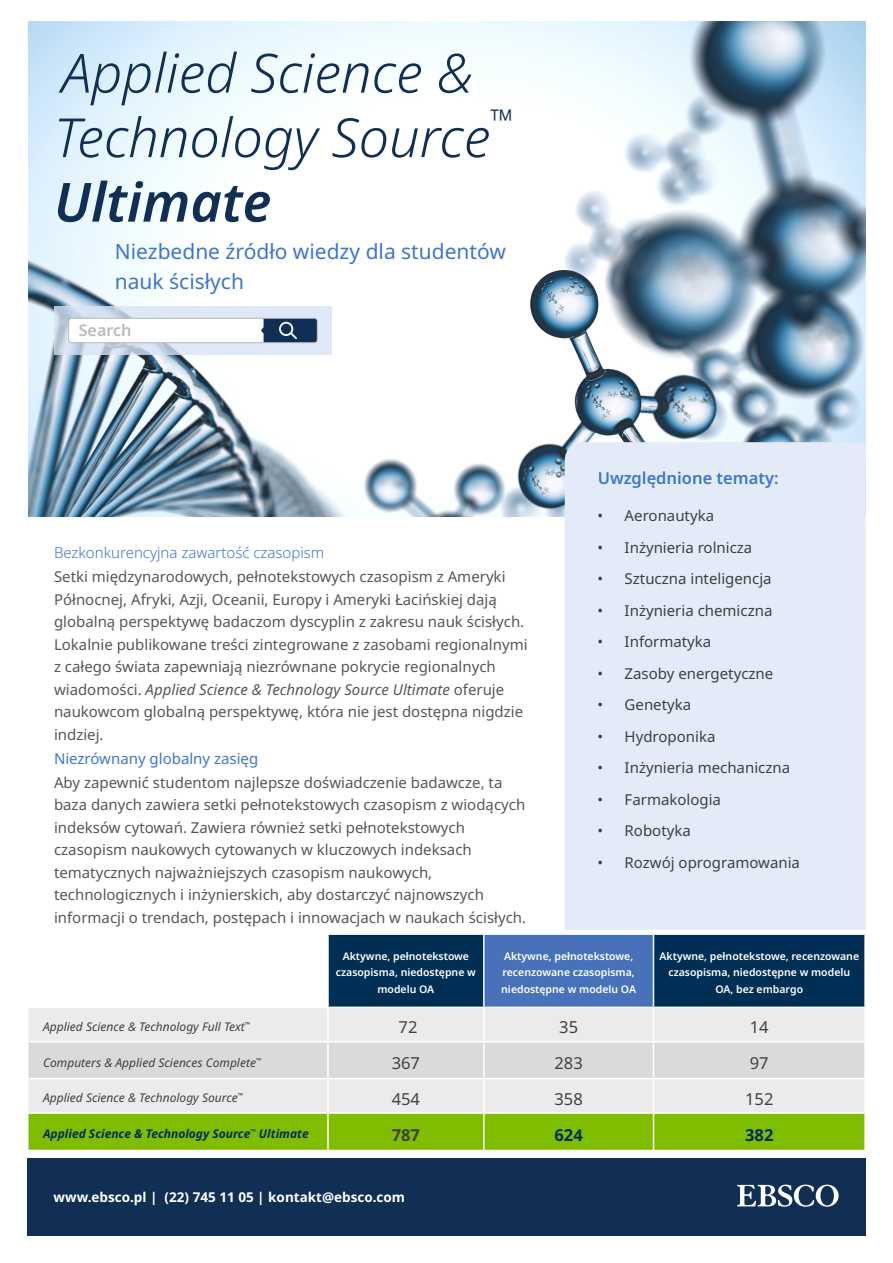
<style>
.page{position:relative;width:893px;height:1263px;background:#fff}
.page>*{position:absolute;margin:0;border:0;box-sizing:border-box;transform-origin:0 0}
.H1{font:italic 300 54px/64.5px "Noto Sans";color:#112f54}
.H1-2{font:italic 600 54px "Noto Sans";color:#112f54}
.H1-3{font:italic 300 31.5px "Noto Sans";color:#112f54}
.H2{font:21px/30px "Noto Sans";color:#3e75cf}
.t1{font:16.5px "Noto Sans";color:#3e4043}
.H3{font:600 16.5px "Noto Sans";color:#3e75cf}
.t2{font:700 16.5px "Noto Sans";color:#002f56}
.t3{font:700 16.5px "Noto Sans";color:#3e4043}
.t4{font:600 16.05px "Noto Sans";color:#bcbbba}
.P2{font:15px/22.5px "Noto Sans";color:#55565a}
.Bullet{font:15px "Noto Sans";color:#3d3f42}
.P2-2{font:300 15px "Noto Sans";color:#3e75cf}
.P2-3{font:15px "Noto Sans";color:#3e75cf}
.t5{font:700 13.5px "Noto Sans";color:#fff}
.t6{font:italic 12px "Noto Sans";color:#3e4043}
.t7{font:italic 700 12px "Noto Sans";color:#002f56}
.t8{font:600 10.5px/16.5px "Noto Sans";color:#fff;text-align:center}
.s1{font-style:italic}
</style>
<div class="page">
<img style="left:29px;top:22px;width:837px;height:494px">
<svg style="left:54px;top:306px;width:278px;height:49px;background:#d5e0ef"></svg>
<svg style="left:68px;top:318px;width:250px;height:25px"></svg>
<div style="left:28px;top:1158px;width:838px;height:78px;background:#112f54"></div>
<div style="left:565px;top:442px;width:301px;height:488px;background:#e4ebf8"></div>
<svg style="left:737px;top:1184px;width:102px;height:23px"></svg>
<div style="left:328px;top:934px;width:156px;height:73px;background:#002f56"></div>
<div style="left:484px;top:934px;width:169px;height:73px;background:#4772b9"></div>
<div style="left:653px;top:934px;width:212px;height:73px;background:#002f56"></div>
<div style="left:29px;top:1008px;width:835px;height:104px;background:#ebebec"></div>
<div style="left:28px;top:1042px;width:836px;height:36px;background:#d9dada"></div>
<div style="left:28px;top:1114px;width:836px;height:36px;background:#80bc00"></div>
<hr style="left:27px;top:1078px;width:301px;height:1px;background:#fff">
<hr style="left:328px;top:1078px;width:156px;height:1px;background:#fff">
<hr style="left:484px;top:1078px;width:169px;height:1px;background:#fff">
<hr style="left:653px;top:1078px;width:213px;height:1px;background:#fff">
<hr style="left:27px;top:1041px;width:301px;height:1px;background:#fff">
<hr style="left:328px;top:1041px;width:156px;height:1px;background:#fff">
<hr style="left:484px;top:1041px;width:169px;height:1px;background:#fff">
<hr style="left:653px;top:1041px;width:213px;height:1px;background:#fff">
<hr style="left:328px;top:1006px;width:156px;height:2px;background:#fff">
<hr style="left:484px;top:1006px;width:169px;height:2px;background:#fff">
<hr style="left:653px;top:1006px;width:213px;height:2px;background:#fff">
<hr style="left:328px;top:933px;width:156px;height:2px;background:#fff">
<hr style="left:327px;top:935px;width:2px;height:71px;background:#fff">
<hr style="left:484px;top:933px;width:169px;height:2px;background:#fff">
<hr style="left:483px;top:935px;width:2px;height:71px;background:#fff">
<hr style="left:653px;top:933px;width:213px;height:2px;background:#fff">
<hr style="left:653px;top:935px;width:1px;height:71px;background:#fff">
<hr style="left:864px;top:935px;width:2px;height:71px;background:#fff">
<hr style="left:327px;top:1008px;width:2px;height:33px;background:#fff">
<hr style="left:483px;top:1008px;width:2px;height:33px;background:#fff">
<hr style="left:653px;top:1008px;width:1px;height:33px;background:#fff">
<hr style="left:327px;top:1042px;width:2px;height:36px;background:#fff">
<hr style="left:483px;top:1042px;width:2px;height:36px;background:#fff">
<hr style="left:653px;top:1042px;width:1px;height:36px;background:#fff">
<hr style="left:327px;top:1079px;width:2px;height:33px;background:#fff">
<hr style="left:483px;top:1079px;width:2px;height:33px;background:#fff">
<hr style="left:653px;top:1079px;width:1px;height:33px;background:#fff">
<hr style="left:327px;top:1114px;width:2px;height:36px;background:#fff">
<hr style="left:483px;top:1114px;width:2px;height:36px;background:#fff">
<hr style="left:653px;top:1114px;width:1px;height:36px;background:#fff">
<h2 class="H1" style="left:54px;top:42px;width:438px">Applied Science &amp;<br>Technology Source</h2>
<h2 class="H1-3" style="left:490px;top:98px;width:25px">™</h2>
<h2 class="H1-2" style="left:54px;top:164px;width:219px">Ultimate</h2>
<h3 class="H2" style="left:115px;top:236px;width:393px">Niezbedne źródło wiedzy dla studentów nauk ścisłych</h3>
<h1 class="t4" style="left:79px;top:319px;width:54px">Search</h1>
<p class="P2-2" style="left:54px;top:542px;width:272px">Bezkonkurencyjna zawartość czasopism</p>
<p class="P2" style="left:54px;top:566px;width:475px">Setki międzynarodowych, pełnotekstowych czasopism z Ameryki Północnej, Afryki, Azji, Oceanii, Europy i Ameryki Łacińskiej dają globalną perspektywę badaczom dyscyplin z zakresu nauk ścisłych.<br>Lokalnie publikowane treści zintegrowane z zasobami regionalnymi z całego świata zapewniają niezrównane pokrycie regionalnych wiadomości. <span class="s1">Applied Science &amp; Technology Source Ultimate</span> oferuje naukowcom globalną perspektywę, która nie jest dostępna nigdzie indziej.</p>
<p class="P2-3" style="left:54px;top:747px;width:206px">Niezrównany globalny zasięg</p>
<p class="P2" style="left:54px;top:771px;width:474px">Aby zapewnić studentom najlepsze doświadczenie badawcze, ta baza danych zawiera setki pełnotekstowych czasopism z wiodących indeksów cytowań. Zawiera również setki pełnotekstowych czasopism naukowych cytowanych w kluczowych indeksach tematycznych najważniejszych czasopism naukowych, technologicznych i inżynierskich, aby dostarczyć najnowszych informacji o trendach, postępach i innowacjach w naukach ścisłych.</p>
<p class="H3" style="left:598px;top:466px;width:183px">Uwzględnione tematy:</p>
<p class="Bullet" style="left:598px;top:505px;width:118px">• Aeronautyka</p>
<p class="Bullet" style="left:598px;top:537px;width:156px">• Inżynieria rolnicza</p>
<p class="Bullet" style="left:598px;top:568px;width:175px">• Sztuczna inteligencja</p>
<p class="Bullet" style="left:598px;top:600px;width:176px">• Inżynieria chemiczna</p>
<p class="Bullet" style="left:598px;top:631px;width:115px">• Informatyka</p>
<p class="Bullet" style="left:598px;top:663px;width:177px">• Zasoby energetyczne</p>
<p class="Bullet" style="left:598px;top:694px;width:95px">• Genetyka</p>
<p class="Bullet" style="left:598px;top:726px;width:119px">• Hydroponika</p>
<p class="Bullet" style="left:598px;top:757px;width:194px">• Inżynieria mechaniczna</p>
<p class="Bullet" style="left:598px;top:789px;width:125px">• Farmakologia</p>
<p class="Bullet" style="left:598px;top:820px;width:95px">• Robotyka</p>
<p class="Bullet" style="left:598px;top:852px;width:204px">• Rozwój oprogramowania</p>
<h1 class="t8" style="left:336px;top:948px;width:142px">Aktywne, pełnotekstowe czasopisma, niedostępne w modelu OA</h1>
<h1 class="t8" style="left:501px;top:948px;width:136px;text-align:left">Aktywne, pełnotekstowe, recenzowane czasopisma, niedostępne w modelu OA</h1>
<h1 class="t8" style="left:659px;top:948px;width:201px">Aktywne, pełnotekstowe, recenzowane czasopisma, niedostępne w modelu<br>OA, bez embargo</h1>
<h1 class="t6" style="left:43px;top:1018px;width:209px">Applied Science &amp; Technology Full Text<sup>™</sup></h1>
<h1 class="t1" style="left:399px;top:1016px;width:20px">72</h1>
<h1 class="t1" style="left:559px;top:1016px;width:20px">35</h1>
<h1 class="t1" style="left:750px;top:1016px;width:20px">14</h1>
<h1 class="t6" style="left:43px;top:1053px;width:220px">Computers &amp; Applied Sciences Complete<sup>™</sup></h1>
<h1 class="t1" style="left:392px;top:1051px;width:30px">367</h1>
<h1 class="t1" style="left:554px;top:1051px;width:30px">283</h1>
<h1 class="t1" style="left:750px;top:1051px;width:20px">97</h1>
<h1 class="t6" style="left:43px;top:1089px;width:202px">Applied Science &amp; Technology Source<sup>™</sup></h1>
<h1 class="t1" style="left:392px;top:1087px;width:30px">454</h1>
<h1 class="t1" style="left:554px;top:1087px;width:30px">358</h1>
<h1 class="t1" style="left:745px;top:1087px;width:30px">152</h1>
<h1 class="t7" style="left:43px;top:1125px;width:267px">Applied Science &amp; Technology Source<sup>™</sup> Ultimate</h1>
<h1 class="t3" style="left:392px;top:1123px;width:30px">787</h1>
<h1 class="t2" style="left:554px;top:1123px;width:30px">624</h1>
<h1 class="t2" style="left:745px;top:1123px;width:30px">382</h1>
<p class="t5" style="left:54px;top:1188px;width:353px">www.ebsco.pl | (22) 745 11 05 | kontakt@ebsco.com</p>
</div>
